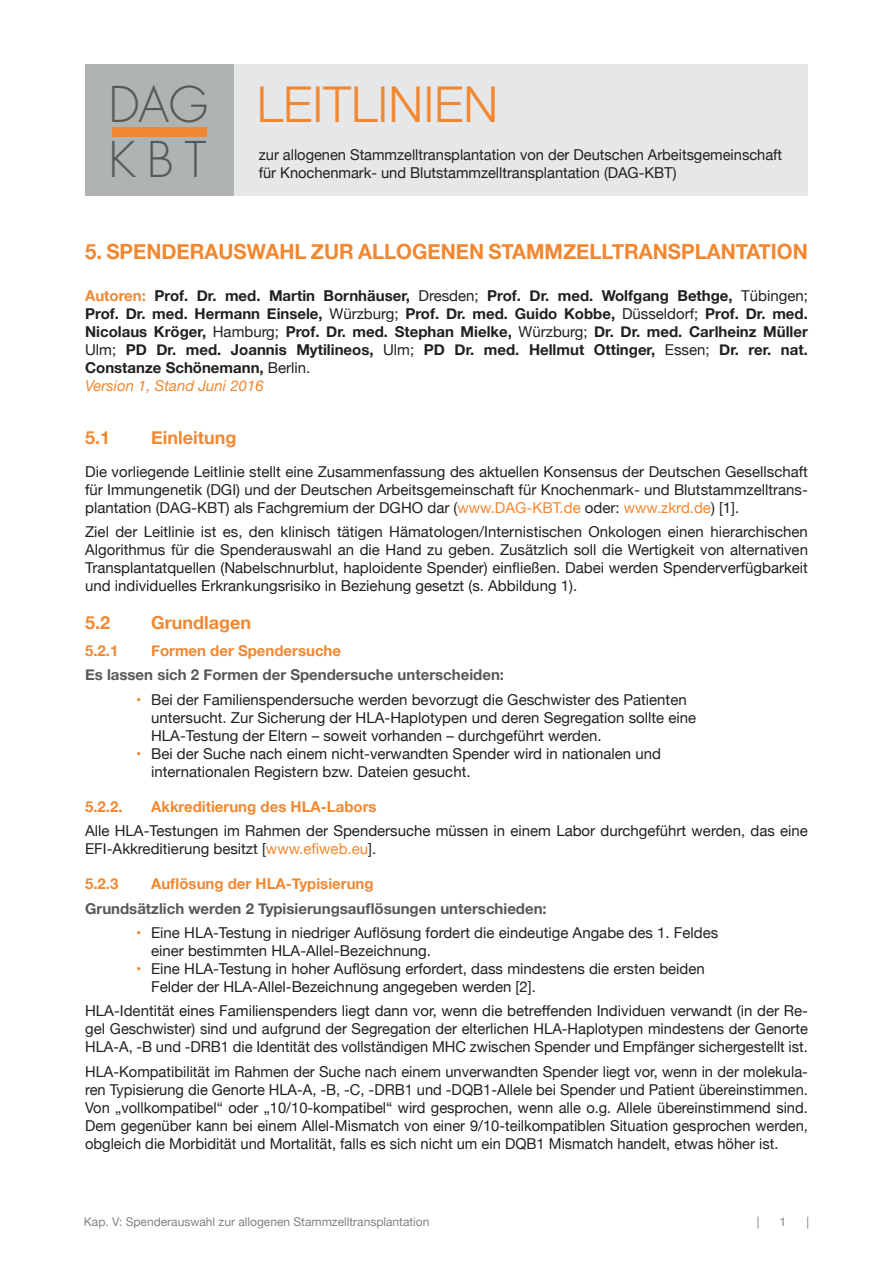
<style>
.page{position:relative;width:893px;height:1263px;background:#fff}
.page>*{position:absolute;margin:0;border:0;box-sizing:border-box;transform-origin:0 0}
.t1{font:300 49.35px "Helvetica Neue";color:#f18831}
.t2{font:300 47.85px/54.9px "Futura Com";letter-spacing:.105em;color:#57585a}
.t3{font:700 21px "Helvetica Neue";color:#f18831}
.t4{font:700 18px "Helvetica Neue";color:#f18831}
.t5{font:15px/18px "Helvetica Neue";color:#231f20}
.t6{font:700 15px/18px "Helvetica Neue";color:#231f20}
.t7{font:700 15px "Helvetica Neue";color:#57585a}
.t8{font:700 15px "Helvetica Neue";color:#f18831}
.t9{font:12px "Helvetica Neue";color:#808285}
.s1{color:#f18831}
.s2{font-weight:400}
.s3{font-weight:400;font-style:italic;color:#f18831}
</style>
<div class="page">
<div style="left:85px;top:64px;width:723px;height:131px;background:#e6e7e9"></div>
<div style="left:85px;top:64px;width:149px;height:131px;background:#b0b3b3"></div>
<div style="left:112px;top:127px;width:94px;height:9px;background:#f18831"></div>
<h2 class="t2" style="left:109px;top:78px;width:101px">DAG<br>KBT</h2>
<h1 class="t1" style="left:257px;top:64px;width:243px">LEITLINIEN</h1>
<p class="t5" style="left:259px;top:146px;width:525px">zur allogenen Stammzelltransplantation von der Deutschen Arbeitsgemeinschaft für Knochenmark- und Blutstammzelltransplantation (DAG-KBT)</p>
<h3 class="t3" style="left:85px;top:235px;width:724px">5. SPENDERAUSWAHL ZUR ALLOGENEN STAMMZELLTRANSPLANTATION</h3>
<p class="t6" style="left:85px;top:287px;width:724px"><span class="s1">Autoren:</span> Prof. Dr. med. Martin Bornhäuser, <span class="s2">Dresden;</span> Prof. Dr. med. Wolfgang Bethge, <span class="s2">Tübingen; </span>Prof. Dr. med. Hermann Einsele, <span class="s2">Würzburg;</span> Prof. Dr. med. Guido Kobbe, <span class="s2">Düsseldorf;</span> Prof. Dr. med.<br>Nicolaus Kröger, <span class="s2">Hamburg;</span> Prof. Dr. med. Stephan Mielke, <span class="s2">Würzburg;</span> Dr. Dr. med. Carlheinz Müller <span class="s2">Ulm;</span> PD Dr. med. Joannis Mytilineos, <span class="s2">Ulm;</span> PD Dr. med. Hellmut Ottinger, <span class="s2">Essen;</span> Dr. rer. nat.<br>Constanze Schönemann, <span class="s2">Berlin.<br></span><span class="s3">Version 1, Stand Juni 2016</span></p>
<p class="t4" style="left:85px;top:424px;width:27px">5.1</p>
<p class="t4" style="left:151px;top:424px;width:87px">Einleitung</p>
<p class="t5" style="left:85px;top:464px;width:724px;text-align:justify">Die vorliegende Leitlinie stellt eine Zusammenfassung des aktuellen Konsensus der Deutschen Gesellschaft für Immungenetik (DGI) und der Deutschen Arbeitsgemeinschaft für Knochenmark‐ und Blutstammzelltrans&shy;plantation (DAG-KBT) als Fachgremium der DGHO dar (<span class="s1">www.DAG-KBT.de</span> oder: <span class="s1">www.zkrd.de</span>) [1].</p>
<p class="t5" style="left:85px;top:524px;width:724px;text-align:justify">Ziel der Leitlinie ist es, den klinisch tätigen Hämatologen/Internistischen Onkologen einen hierarchischen Algorithmus für die Spenderauswahl an die Hand zu geben. Zusätzlich soll die Wertigkeit von alternativen Transplantatquellen (Nabelschnurblut, haploidente Spender) einfließen. Dabei werden Spenderverfügbarkeit und individuelles Erkrankungsrisiko in Beziehung gesetzt (s. Abbildung 1).</p>
<p class="t4" style="left:85px;top:609px;width:27px">5.2</p>
<p class="t4" style="left:151px;top:609px;width:101px">Grundlagen</p>
<p class="t8" style="left:85px;top:639px;width:35px">5.2.1</p>
<p class="t8" style="left:151px;top:639px;width:192px">Formen der Spendersuche</p>
<p class="t7" style="left:85px;top:663px;width:420px">Es lassen sich 2 Formen der Spendersuche unterscheiden:</p>
<p class="t5" style="left:151px;top:691px;width:547px;text-indent:-15px"><span class="s1">•</span> Bei der Familienspendersuche werden bevorzugt die Geschwister des Patienten untersucht. Zur Sicherung der HLA‐Haplotypen und deren Segregation sollte eine<br>HLA-Testung der Eltern – soweit vorhanden – durchgeführt werden.</p>
<p class="t5" style="left:151px;top:745px;width:511px;text-indent:-15px"><span class="s1">•</span> Bei der Suche nach einem nicht-verwandten Spender wird in nationalen und internationalen Registern bzw. Dateien gesucht.</p>
<p class="t8" style="left:85px;top:795px;width:39px">5.2.2.</p>
<p class="t8" style="left:151px;top:795px;width:227px">Akkreditierung des HLA-Labors</p>
<p class="t5" style="left:85px;top:823px;width:724px">Alle HLA‐Testungen im Rahmen der Spendersuche müssen in einem Labor durchgeführt werden, das eine<br>EFI‐Akkreditierung besitzt [<span class="s1">www.efiweb.eu</span>].</p>
<p class="t8" style="left:85px;top:872px;width:35px">5.2.3</p>
<p class="t8" style="left:151px;top:872px;width:224px">Auflösung der HLA-Typisierung</p>
<p class="t7" style="left:85px;top:896px;width:463px">Grundsätzlich werden 2 Typisierungsauflösungen unterschieden:</p>
<p class="t5" style="left:151px;top:924px;width:569px;text-indent:-15px"><span class="s1">•</span> Eine HLA‐Testung in niedriger Auflösung fordert die eindeutige Angabe des 1. Feldes einer bestimmten HLA‐Allel‐Bezeichnung.</p>
<p class="t5" style="left:151px;top:960px;width:555px;text-indent:-15px"><span class="s1">•</span> Eine HLA‐Testung in hoher Auflösung erfordert, dass mindestens die ersten beiden<br>Felder der HLA‐Allel‐Bezeichnung angegeben werden [2].</p>
<p class="t5" style="left:85px;top:1003px;width:724px;text-align:justify">HLA‐Identität eines Familienspenders liegt dann vor, wenn die betreffenden Individuen verwandt (in der Re&shy;gel Geschwister) sind und aufgrund der Segregation der elterlichen HLA-Haplotypen mindestens der Genorte HLA‐A, ‐B und ‐DRB1 die Identität des vollständigen MHC zwischen Spender und Empfänger sichergestellt ist.</p>
<p class="t5" style="left:85px;top:1063px;width:724px;text-align:justify">HLA‐Kompatibilität im Rahmen der Suche nach einem unverwandten Spender liegt vor, wenn in der molekula&shy;ren Typisierung die Genorte HLA‐A, ‐B, ‐C, ‐DRB1 und ‐DQB1‐Allele bei Spender und Patient übereinstimmen.<br>Von „vollkompatibel“ oder „10/10‐kompatibel“ wird gesprochen, wenn alle o.g. Allele übereinstimmend sind.<br>Dem gegenüber kann bei einem Allel-Mismatch von einer 9/10‐teilkompatiblen Situation gesprochen werden, obgleich die Morbidität und Mortalität, falls es sich nicht um ein DQB1 Mismatch handelt, etwas höher ist.</p>
<p class="t9" style="left:84px;top:1212px;width:347px">Kap. V: Spenderauswahl zur allogenen Stammzelltransplantation</p>
<p class="t9" style="left:757px;top:1212px;width:4px">|</p>
<p class="t9" style="left:780px;top:1212px;width:8px">1</p>
<p class="t9" style="left:806px;top:1212px;width:4px">|</p>
</div>
